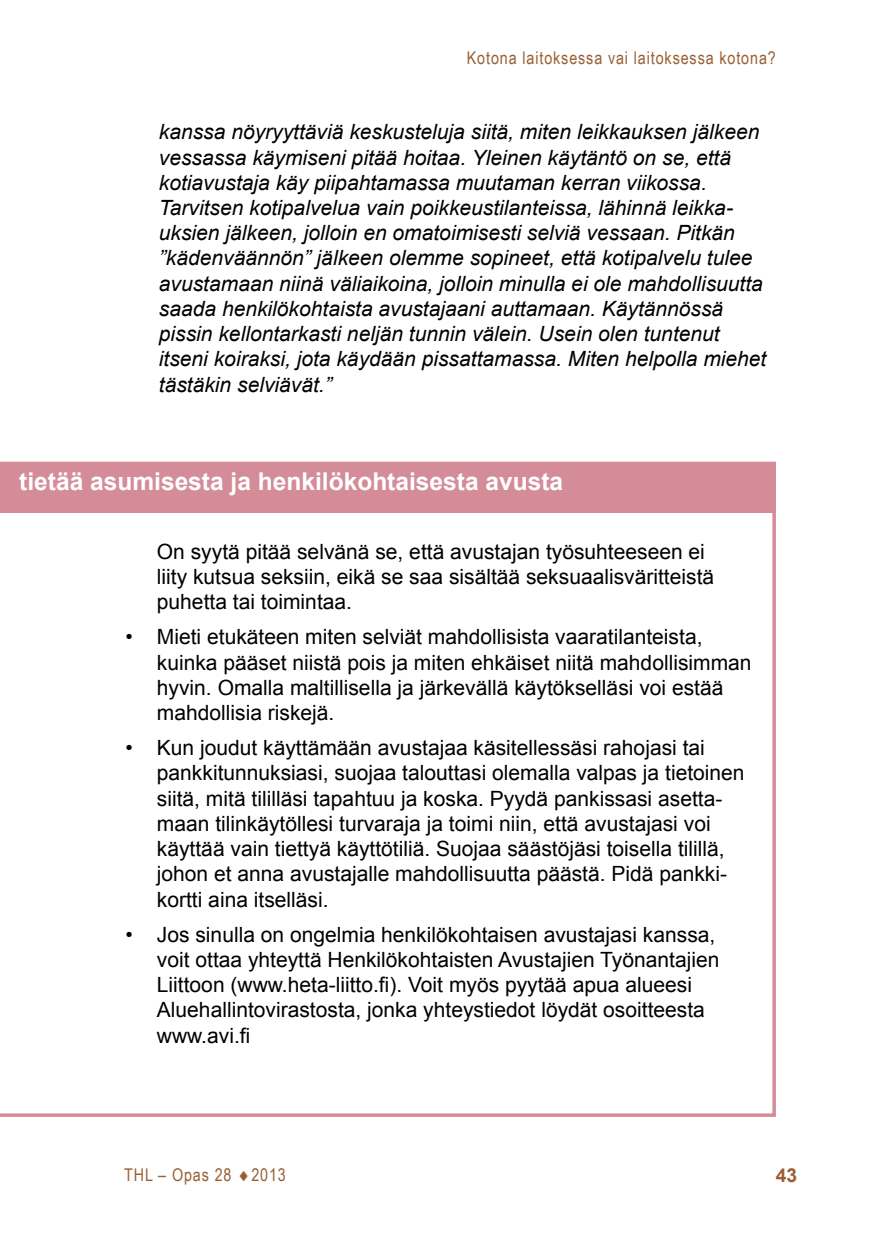
<style>
.page{position:relative;width:874px;height:1241px;background:#fff}
.page>*{position:absolute;margin:0;border:0;box-sizing:border-box;transform-origin:0 0}
.t1{font:700 24.5px "Arial";color:#fff}
.t2{font:21px/25.2px "Arial";color:#000}
.t3{font:italic 21px/25.2px "Arial";color:#000}
.t4{font:700 19.25px "Arial";color:#985f35}
.t5{font:17.5px "Arial Narrow";letter-spacing:.05em;color:#985f35}
</style>
<div class="page">
<svg style="left:0;top:461px;width:775px;height:655px"></svg>
<div style="left:0;top:462px;width:775px;height:50px;background:#d58c99"></div>
<p class="t5" style="left:466px;top:45px;width:310px">Kotona laitoksessa vai laitoksessa kotona?</p>
<p class="t3" style="left:159px;top:120px;width:608px">kanssa nöyryyttäviä keskusteluja siitä, miten leikkauksen jälkeen vessassa käymiseni pitää hoitaa. Yleinen käytäntö on se, että kotiavustaja käy piipahtamassa muutaman kerran viikossa.<br>Tarvitsen kotipalvelua vain poikkeustilanteissa, lähinnä leikka&shy;uksien jälkeen, jolloin en omatoimisesti selviä vessaan. Pitkän ”kädenväännön” jälkeen olemme sopineet, että kotipalvelu tulee avustamaan niinä väliaikoina, jolloin minulla ei ole mahdollisuutta saada henkilökohtaista avustajaani auttamaan. Käytännössä pissin kellontarkasti neljän tunnin välein. Usein olen tuntenut itseni koiraksi, jota käydään pissattamassa. Miten helpolla miehet tästäkin selviävät.”</p>
<p class="t1" style="left:19px;top:464px;width:545px">tietää asumisesta ja henkilökohtaisesta avusta</p>
<p class="t2" style="left:157px;top:539px;width:558px">On syytä pitää selvänä se, että avustajan työsuhteeseen ei liity kutsua seksiin, eikä se saa sisältää seksuaalisväritteistä puhetta tai toimintaa.</p>
<p class="t2" style="left:157px;top:624px;width:596px;text-indent:-32px">• Mieti etukäteen miten selviät mahdollisista vaaratilanteista, kuinka pääset niistä pois ja miten ehkäiset niitä mahdollisimman hyvin. Omalla maltillisella ja järkevällä käytökselläsi voi estää mahdollisia riskejä.</p>
<p class="t2" style="left:157px;top:735px;width:589px;text-indent:-32px">• Kun joudut käyttämään avustajaa käsitellessäsi rahojasi tai pankkitunnuksiasi, suojaa talouttasi olemalla valpas ja tietoinen siitä, mitä tililläsi tapahtuu ja koska. Pyydä pankissasi asetta&shy;maan tilinkäytöllesi turvaraja ja toimi niin, että avustajasi voi käyttää vain tiettyä käyttötiliä. Suojaa säästöjäsi toisella tilillä, johon et anna avustajalle mahdollisuutta päästä. Pidä pankki&shy;kortti aina itselläsi.</p>
<p class="t2" style="left:157px;top:921px;width:563px;text-indent:-32px">• Jos sinulla on ongelmia henkilökohtaisen avustajasi kanssa, voit ottaa yhteyttä Henkilökohtaisten Avustajien Työnantajien Liittoon (www.heta-liitto.fi). Voit myös pyytää apua alueesi Aluehallintovirastosta, jonka yhteystiedot löydät osoitteesta www.avi.fi</p>
<p class="t5" style="left:124px;top:1161px;width:163px">THL – Opas 28 ♦2013</p>
<p class="t4" style="left:775px;top:1161px;width:23px">43</p>
</div>
